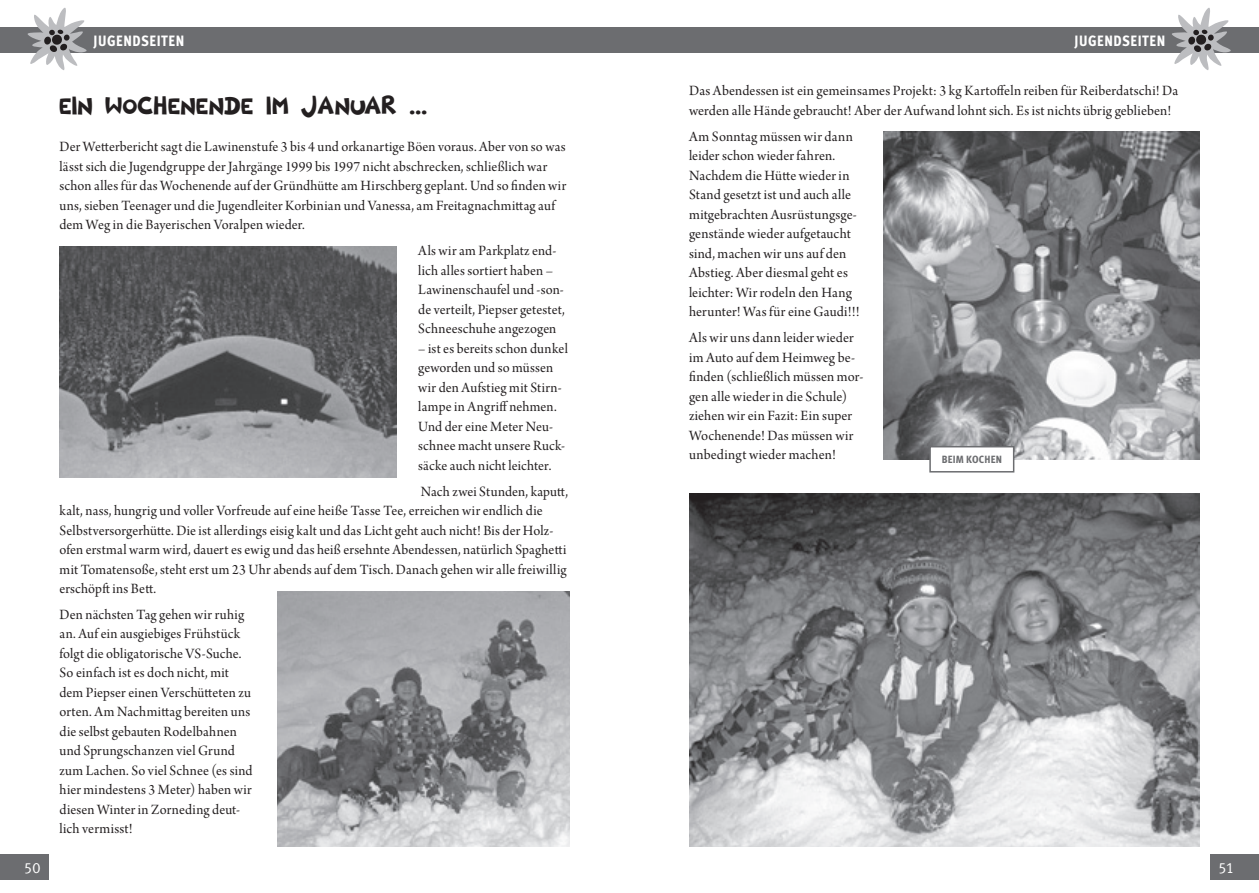
<style>
.page{position:relative;width:1259px;height:893px;background:#fff}
.page>*{position:absolute;margin:0;border:0;box-sizing:border-box;transform-origin:0 0}
.t1{font:28.5px "NICHTLUSDICK";color:#231f20}
.t2{font:15px/19.5px "Arno Pro Subhead";letter-spacing:.01em;color:#231f20}
.t3{font:15px "Meta Cond Extra Bold LF";letter-spacing:.04em;color:#fff}
.t4{font:15px "Meta Caps";color:#fff}
.t5{font:10.5px "Meta Cond Extra Bold LF";letter-spacing:.02em;color:#6c6d70;scale:1.04 1}
</style>
<div class="page">
<div style="left:0;top:855px;width:49px;height:25px;background:#6c6d70"></div>
<div style="left:1210px;top:855px;width:49px;height:25px;background:#6c6d70"></div>
<div style="left:0;top:28px;width:629px;height:25px;background:#6c6d70"></div>
<svg style="left:26px;top:7px;width:65px;height:63px"></svg>
<div style="left:629px;top:28px;width:630px;height:25px;background:#6c6d70"></div>
<svg style="left:1169px;top:8px;width:65px;height:62px"></svg>
<img style="left:278px;top:591px;width:292px;height:255px">
<img style="left:689px;top:493px;width:510px;height:353px">
<img style="left:60px;top:247px;width:337px;height:230px">
<img style="left:883px;top:132px;width:316px;height:327px">
<div style="left:930px;top:447px;width:83px;height:25px;background:#fff"></div>
<div style="left:929px;top:446px;width:85px;height:26px;border:2px solid #6c6d70"></div>
<p class="t3" style="left:94px;top:32px;width:92px">JUGENDSEITEN</p>
<p class="t3" style="left:1074px;top:32px;width:92px">JUGENDSEITEN</p>
<h1 class="t1" style="left:60px;top:86px;width:369px">EIN WOCHENENDE IM JANUAR ...</h1>
<p class="t2" style="left:60px;top:138px;width:508px">Der Wetterbericht sagt die Lawinenstufe 3 bis 4 und orkanartige Böen voraus. Aber von so was lässt sich die Jugendgruppe der Jahrgänge 1999 bis 1997 nicht abschrecken, schließlich war schon alles für das Wochenende auf der Gründhütte am Hirschberg geplant. Und so finden wir uns, sieben Teenager und die Jugendleiter Korbinian und Vanessa, am Freitagnachmittag auf dem Weg in die Bayerischen Voralpen wieder.</p>
<p class="t2" style="left:418px;top:242px;width:148px">Als wir am Parkplatz end&shy;lich alles sortiert haben –<br>Lawinenschaufel und -son&shy;de verteilt, Piepser getestet,<br>Schneeschuhe angezogen</p>
<p class="t2" style="left:418px;top:339px;width:151px">– ist es bereits schon dunkel geworden und so müssen wir den Aufstieg mit Stirn&shy;lampe in Angriff nehmen.<br>Und der eine Meter Neu&shy;schnee macht unsere Ruck&shy;säcke auch nicht leichter.</p>
<p class="t2" style="left:60px;top:482px;width:510px;text-indent:361px">Nach zwei Stunden, kaputt, kalt, nass, hungrig und voller Vorfreude auf eine heiße Tasse Tee, erreichen wir endlich die Selbstversorgerhütte. Die ist allerdings eisig kalt und das Licht geht auch nicht! Bis der Holz&shy;ofen erstmal warm wird, dauert es ewig und das heiß ersehnte Abendessen, natürlich Spaghetti mit Tomatensoße, steht erst um 23 Uhr abends auf dem Tisch. Danach gehen wir alle freiwillig erschöpft ins Bett.</p>
<p class="t2" style="left:60px;top:606px;width:194px">Den nächsten Tag gehen wir ruhig an. Auf ein ausgiebiges Frühstück folgt die obligatorische VS-Suche.<br>So einfach ist es doch nicht, mit dem Piepser einen Verschütteten zu orten. Am Nachmittag bereiten uns die selbst gebauten Rodelbahnen und Sprungschanzen viel Grund zum Lachen. So viel Schnee (es sind hier mindestens 3 Meter) haben wir diesen Winter in Zorneding deut&shy;lich vermisst!</p>
<p class="t2" style="left:689px;top:82px;width:491px">Das Abendessen ist ein gemeinsames Projekt: 3 kg Kartoffeln reiben für Reiberdatschi! Da werden alle Hände gebraucht! Aber der Aufwand lohnt sich. Es ist nichts übrig geblieben!</p>
<p class="t2" style="left:689px;top:127px;width:172px">Am Sonntag müssen wir dann leider schon wieder fahren.<br>Nachdem die Hütte wieder in<br>Stand gesetzt ist und auch alle mitgebrachten Ausrüstungsge&shy;genstände wieder aufgetaucht sind, machen wir uns auf den<br>Abstieg. Aber diesmal geht es leichter: Wir rodeln den Hang herunter! Was für eine Gaudi!!!</p>
<p class="t2" style="left:689px;top:329px;width:176px">Als wir uns dann leider wieder im Auto auf dem Heimweg be&shy;finden (schließlich müssen mor&shy;gen alle wieder in die Schule) ziehen wir ein Fazit: Ein super<br>Wochenende! Das müssen wir unbedingt wieder machen!</p>
<p class="t5" style="left:941px;top:453px;width:60px">BEIM KOCHEN</p>
<p class="t4" style="left:24px;top:859px;width:18px">50</p>
<p class="t4" style="left:1218px;top:859px;width:17px">51</p>
</div>
